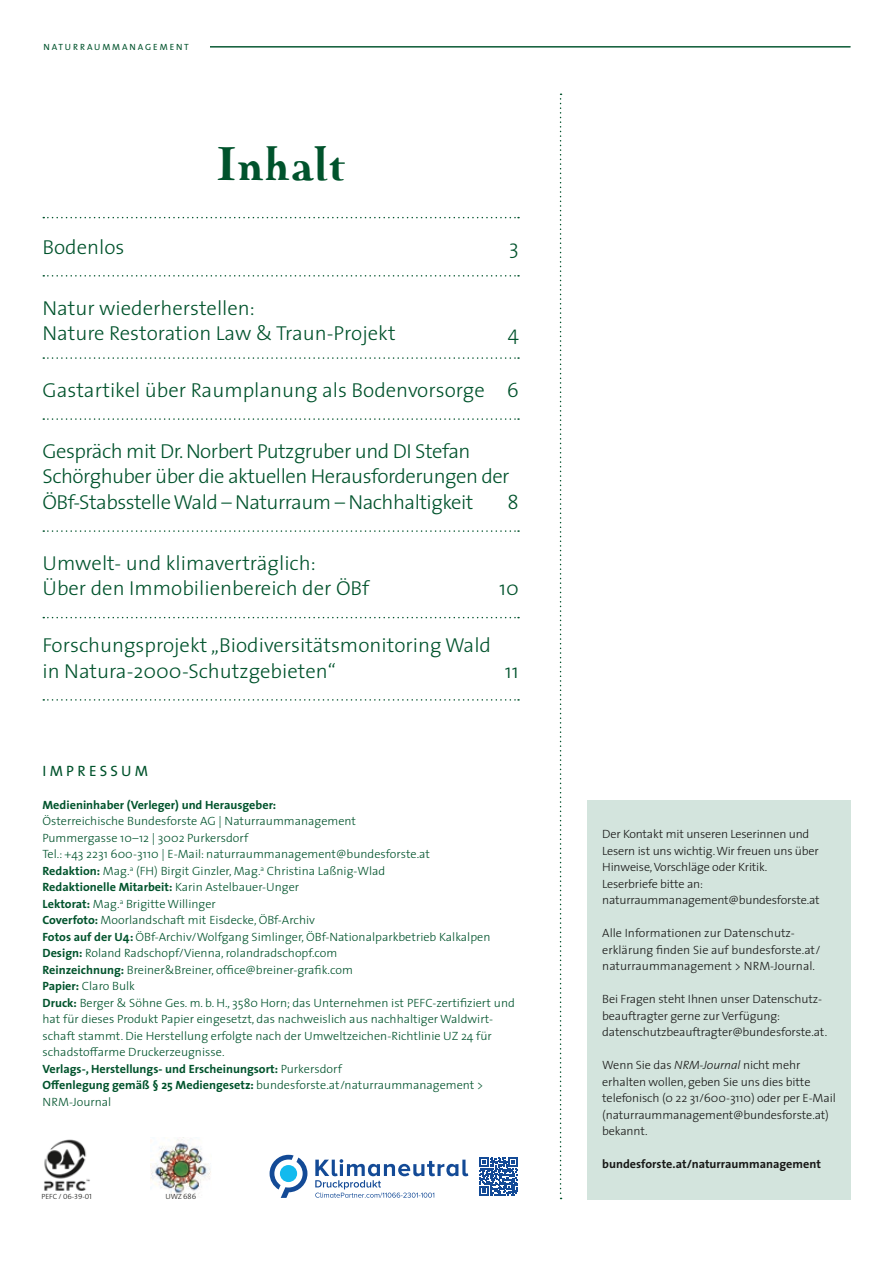
<style>
.page{position:relative;width:893px;height:1263px;background:#fff}
.page>*{position:absolute;margin:0;border:0;box-sizing:border-box;transform-origin:0 0}
.t1{font:900 45px "Oneleigh OTW03";letter-spacing:.025em;color:#00532c}
.t2{font:20.25px/25.5px "The Sans CV Light";color:#00532c}
.t3{font:20.25px/25.5px "The Sans CV Light";letter-spacing:-.025em;color:#00532c}
.t4{font:15px "The Sans CV";letter-spacing:.215em;color:#00532c}
.t5{font:12px/16.5px "The Sans CV Light";color:#00532c}
.t6{font:12px/16.5px "The Sans CV Light";letter-spacing:-.01em;color:#181817}
.t7{font:12px "The Sans CV Bold";color:#00532c}
.t8{font:12px "The Sans CV Bold";color:#181817}
.t9{font:9px "The Sans CV Caps";letter-spacing:.215em;color:#00532c}
.t10{font:7.5px "The Sans CV Light Caps";color:#181817}
.t11{font:7.5px "The Sans CV Light";letter-spacing:-.02em;color:#181817}
.s1{font-family:"The Sans CV Bold"}
.s2{font-family:"The Sans CV Light"}
.s3{font-style:italic}
</style>
<div class="page">
<div style="left:587px;top:800px;width:263px;height:399px;background:#d3e4dd"></div>
<hr style="left:210px;top:46px;width:640px;height:1px;background:#00532c">
<svg style="left:43px;top:275px;width:476px;height:2px"></svg>
<svg style="left:43px;top:357px;width:476px;height:2px"></svg>
<svg style="left:43px;top:418px;width:476px;height:2px"></svg>
<svg style="left:43px;top:530px;width:476px;height:2px"></svg>
<svg style="left:43px;top:617px;width:476px;height:1px"></svg>
<svg style="left:43px;top:699px;width:476px;height:2px"></svg>
<svg style="left:43px;top:217px;width:476px;height:1px"></svg>
<img style="left:151px;top:1137px;width:60px;height:61px">
<img style="left:44px;top:1139px;width:46px;height:52px">
<svg style="left:270px;top:1155px;width:37px;height:43px"></svg>
<svg style="left:479px;top:1157px;width:36px;height:39px"></svg>
<svg style="left:480px;top:1157px;width:38px;height:38px"></svg>
<svg style="left:315px;top:1159px;width:153px;height:39px"></svg>
<svg style="left:560px;top:94px;width:2px;height:1105px"></svg>
<p class="t9" style="left:43px;top:39px;width:147px">NATURRAUMMANAGEMENT</p>
<h1 class="t1" style="left:216px;top:136px;width:130px">Inhalt</h1>
<h2 class="t2" style="left:43px;top:233px;width:84px">Bodenlos</h2>
<h2 class="t2" style="left:509px;top:233px;width:11px">3</h2>
<h2 class="t2" style="left:43px;top:294px;width:355px">Natur wiederherstellen:<br>Nature Restoration Law &amp; Traun-Projekt</h2>
<h2 class="t2" style="left:508px;top:320px;width:13px">4</h2>
<h2 class="t2" style="left:43px;top:377px;width:478px">Gastartikel über Raumplanung als Bodenvorsorge 6</h2>
<h2 class="t3" style="left:43px;top:438px;width:469px">Gespräch mit Dr. Norbert Putzgruber und DI Stefan<br>Schörghuber über die aktuellen Herausforderungen der<br>ÖBf-Stabsstelle Wald – Naturraum – Nachhaltigkeit</h2>
<h2 class="t2" style="left:507px;top:489px;width:13px">8</h2>
<h2 class="t2" style="left:43px;top:550px;width:328px">Umwelt- und klimaverträglich:<br>Über den Immobilienbereich der ÖBf</h2>
<h2 class="t2" style="left:499px;top:575px;width:21px">10</h2>
<h2 class="t2" style="left:43px;top:632px;width:450px">Forschungsprojekt „Biodiversitätsmonitoring Wald in Natura-2000-Schutzgebieten“</h2>
<h2 class="t2" style="left:505px;top:657px;width:15px">11</h2>
<p class="t4" style="left:43px;top:758px;width:107px">IMPRESSUM</p>
<p class="t7" style="left:43px;top:794px;width:235px">Medieninhaber (Verleger) und Herausgeber:</p>
<p class="t5" style="left:43px;top:812px;width:389px">Österreichische Bundesforste AG | Naturraummanagement Pummergasse 10–12 | 3002 Purkersdorf<br>Tel.: +43 2231 600-3110 | E-Mail: naturraummanagement@bundesforste.at <span class="s1">Redaktion:</span> Mag.<sup>a</sup> (FH) Birgit Ginzler, Mag.<sup>a</sup> Christina Laßnig-Wlad</p>
<p class="t7" style="left:43px;top:877px;width:258px">Redaktionelle Mitarbeit: <span class="s2">Karin Astelbauer-Unger</span></p>
<p class="t5" style="left:43px;top:895px;width:474px"><span class="s1">Lektorat:</span> Mag.<sup>a</sup> Brigitte Willinger<br><span class="s1">Coverfoto:</span> Moorlandschaft mit Eisdecke, ÖBf-Archiv<br><span class="s1">Fotos auf der U4:</span> ÖBf-Archiv/Wolfgang Simlinger, ÖBf-Nationalparkbetrieb Kalkalpen <span class="s1">Design:</span> Roland Radschopf/Vienna, rolandradschopf.com<br><span class="s1">Reinzeichnung:</span> Breiner&amp;Breiner, office@breiner-grafik.com<br><span class="s1">Papier:</span> Claro Bulk<br><span class="s1">Druck:</span> Berger &amp; Söhne Ges. m. b. H., 3580 Horn; das Unternehmen ist PEFC-zertifiziert und hat für dieses Produkt Papier eingesetzt, das nachweislich aus nachhaltiger Waldwirt&shy;schaft stammt. Die Herstellung erfolgte nach der Umweltzeichen-Richtlinie UZ 24 für schadstoffarme Druckerzeugnisse.</p>
<p class="t7" style="left:43px;top:1058px;width:301px">Verlags-, Herstellungs- und Erscheinungsort: <span class="s2">Purkersdorf</span></p>
<p class="t5" style="left:43px;top:1076px;width:442px"><span class="s1">Offenlegung gemäß § 25 Mediengesetz:</span> bundesforste.at/naturraummanagement &gt;<br>NRM-Journal</p>
<p class="t10" style="left:42px;top:1190px;width:52px"><span class="s2">PEFC /</span> 06-39-01</p>
<p class="t11" style="left:165px;top:1190px;width:32px">UWZ 686</p>
<p class="t6" style="left:602px;top:825px;width:219px">Der Kontakt mit unseren Leserinnen und Lesern ist uns wichtig. Wir freuen uns über Hinweise, Vorschläge oder Kritik.<br>Leserbriefe bitte an: naturraummanagement@bundesforste.at</p>
<p class="t6" style="left:602px;top:924px;width:220px">Alle Informationen zur Datenschutz&shy;erklärung finden Sie auf bundesforste.at/ naturraummanagement &gt; NRM-Journal.</p>
<p class="t6" style="left:602px;top:990px;width:226px">Bei Fragen steht Ihnen unser Datenschutz&shy;beauftragter gerne zur Verfügung: datenschutzbeauftragter@bundesforste.at.</p>
<p class="t6" style="left:602px;top:1056px;width:235px">Wenn Sie das <span class="s3">NRM-Journal</span> nicht mehr erhalten wollen, geben Sie uns dies bitte telefonisch (0 22 31/600-3110) oder per E-Mail (naturraummanagement@bundesforste.at) bekannt.</p>
<p class="t8" style="left:602px;top:1154px;width:220px">bundesforste.at/naturraummanagement</p>
</div>
